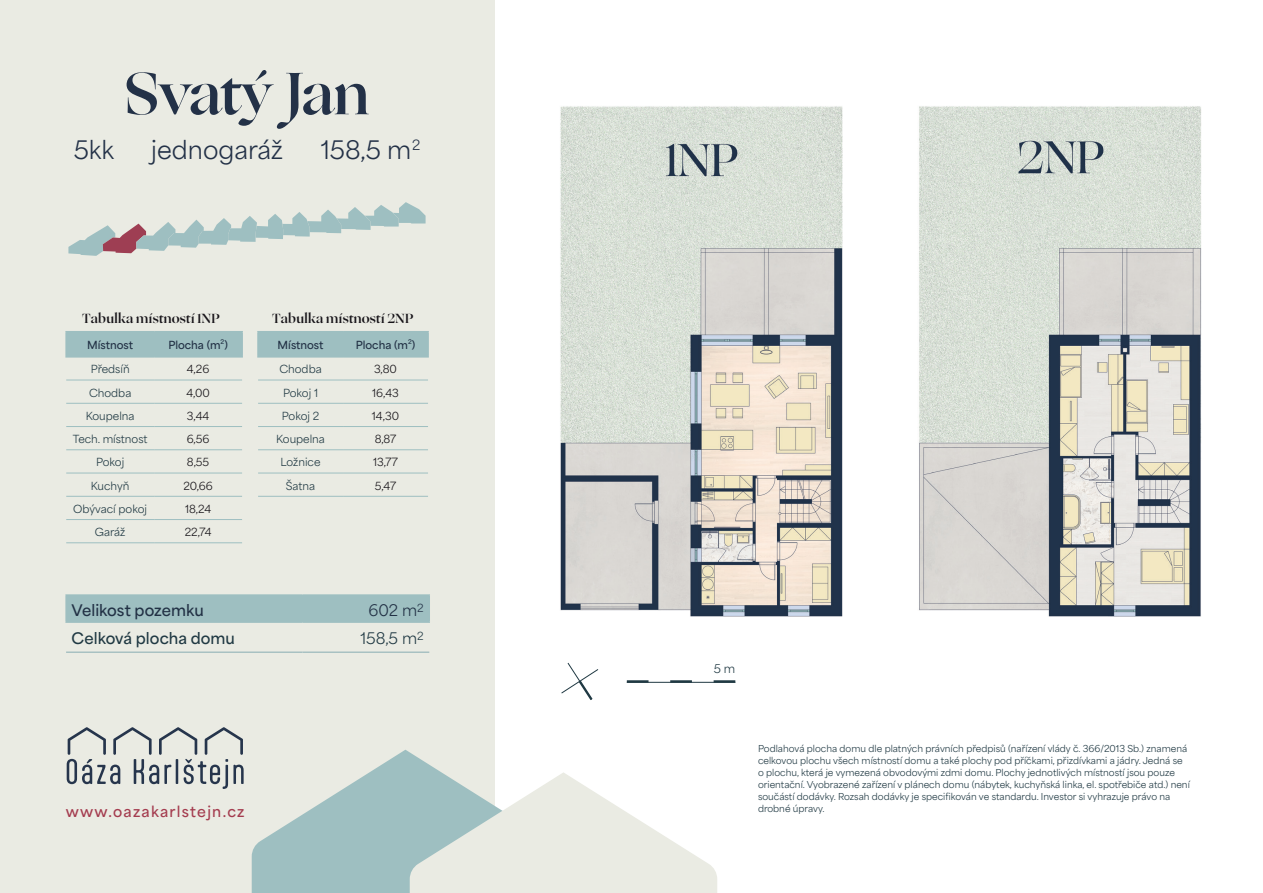
<style>
.page{position:relative;width:1263px;height:893px;background:#fff}
.page>*{position:absolute;margin:0;border:0;box-sizing:border-box;transform-origin:0 0}
.t1{font:700 59.85px "Ogg";color:#233147}
.t2{font:23.85px "Area Normal";color:#233147}
.t3{font:700 15px "Area Normal";color:#203943}
.t4{font:700 15px "Area Normal";color:#223145}
.t5{font:15px "Area Normal";color:#203943}
.t6{font:15px "Area Normal";color:#223145}
.t7{font:700 14.25px "Area Normal";letter-spacing:.09em;color:#a43c4f}
.t8{font:700 13.35px "Ogg";letter-spacing:.025em;color:#171419}
.t9{font:11.25px "Area Normal";color:#203943}
.t10{font:10.5px "Area Normal";color:#203943}
.t11{font:10.5px "Area Normal";color:#171419}
.t12{font:700 10.5px "Area Normal";color:#223145}
.t13{font:9px/12px "Area Normal";color:#203943}
.t14{font:700 6px "Area Normal";color:#223145}
</style>
<div class="page">
<div style="left:0;top:0;width:494px;height:893px;background:#eaebe3"></div>
<svg style="left:252px;top:750px;width:465px;height:143px"></svg>
<img style="left:560px;top:106px;width:642px;height:511px">
<hr style="left:627px;top:682px;width:108px;height:1px;background:#203943">
<hr style="left:627px;top:680px;width:21px;height:3px;background:#203943">
<hr style="left:670px;top:680px;width:22px;height:3px;background:#203943">
<hr style="left:714px;top:680px;width:21px;height:3px;background:#203943">
<svg style="left:561px;top:662px;width:38px;height:38px"></svg>
<svg style="left:67px;top:727px;width:177px;height:62px"></svg>
<hr style="left:65px;top:594px;width:237px;height:2px;background:#9ebfc1">
<hr style="left:65px;top:596px;width:2px;height:25px;background:#9ebfc1">
<hr style="left:302px;top:594px;width:128px;height:2px;background:#9ebfc1">
<div style="left:67px;top:596px;width:363px;height:25px;background:#9ebfc1"></div>
<hr style="left:65px;top:621px;width:237px;height:2px;background:#9ebfc1">
<hr style="left:302px;top:621px;width:128px;height:2px;background:#9ebfc1">
<hr style="left:66px;top:651px;width:236px;height:2px;background:#a3bec0">
<hr style="left:302px;top:651px;width:127px;height:2px;background:#a3bec0">
<div style="left:67px;top:333px;width:174px;height:23px;background:#9ebfc1"></div>
<hr style="left:65px;top:331px;width:89px;height:2px;background:#9ebfc1">
<hr style="left:65px;top:333px;width:2px;height:23px;background:#9ebfc1">
<hr style="left:154px;top:331px;width:89px;height:2px;background:#9ebfc1">
<hr style="left:241px;top:333px;width:2px;height:23px;background:#9ebfc1">
<hr style="left:65px;top:356px;width:89px;height:2px;background:#9ebfc1">
<hr style="left:154px;top:356px;width:89px;height:2px;background:#9ebfc1">
<hr style="left:66px;top:380px;width:88px;height:1px;background:#9ebfc1">
<hr style="left:154px;top:380px;width:88px;height:1px;background:#9ebfc1">
<hr style="left:66px;top:403px;width:88px;height:1px;background:#9ebfc1">
<hr style="left:154px;top:403px;width:88px;height:1px;background:#9ebfc1">
<hr style="left:66px;top:426px;width:88px;height:1px;background:#9ebfc1">
<hr style="left:154px;top:426px;width:88px;height:1px;background:#9ebfc1">
<hr style="left:66px;top:449px;width:88px;height:1px;background:#9ebfc1">
<hr style="left:154px;top:449px;width:88px;height:1px;background:#9ebfc1">
<hr style="left:66px;top:473px;width:88px;height:1px;background:#9ebfc1">
<hr style="left:154px;top:473px;width:88px;height:1px;background:#9ebfc1">
<hr style="left:66px;top:496px;width:88px;height:1px;background:#9ebfc1">
<hr style="left:154px;top:496px;width:88px;height:1px;background:#9ebfc1">
<hr style="left:66px;top:519px;width:88px;height:1px;background:#9ebfc1">
<hr style="left:154px;top:519px;width:88px;height:1px;background:#9ebfc1">
<hr style="left:66px;top:542px;width:88px;height:1px;background:#9ebfc1">
<hr style="left:154px;top:542px;width:88px;height:1px;background:#9ebfc1">
<div style="left:259px;top:333px;width:168px;height:23px;background:#9ebfc1"></div>
<hr style="left:257px;top:331px;width:86px;height:2px;background:#9ebfc1">
<hr style="left:257px;top:333px;width:2px;height:23px;background:#9ebfc1">
<hr style="left:343px;top:331px;width:86px;height:2px;background:#9ebfc1">
<hr style="left:427px;top:333px;width:2px;height:23px;background:#9ebfc1">
<hr style="left:257px;top:356px;width:86px;height:2px;background:#9ebfc1">
<hr style="left:343px;top:356px;width:86px;height:2px;background:#9ebfc1">
<hr style="left:258px;top:380px;width:85px;height:1px;background:#9ebfc1">
<hr style="left:343px;top:380px;width:85px;height:1px;background:#9ebfc1">
<hr style="left:258px;top:403px;width:85px;height:1px;background:#9ebfc1">
<hr style="left:343px;top:403px;width:85px;height:1px;background:#9ebfc1">
<hr style="left:258px;top:426px;width:85px;height:1px;background:#9ebfc1">
<hr style="left:343px;top:426px;width:85px;height:1px;background:#9ebfc1">
<hr style="left:258px;top:449px;width:85px;height:1px;background:#9ebfc1">
<hr style="left:343px;top:449px;width:85px;height:1px;background:#9ebfc1">
<hr style="left:258px;top:473px;width:85px;height:1px;background:#9ebfc1">
<hr style="left:343px;top:473px;width:85px;height:1px;background:#9ebfc1">
<hr style="left:258px;top:496px;width:85px;height:1px;background:#9ebfc1">
<hr style="left:343px;top:496px;width:85px;height:1px;background:#9ebfc1">
<svg style="left:68px;top:202px;width:358px;height:54px"></svg>
<p class="t1" style="left:125px;top:53px;width:246px">Svatý Jan</p>
<p class="t2" style="left:74px;top:129px;width:42px">5kk</p>
<p class="t2" style="left:151px;top:129px;width:133px">jednogaráž</p>
<p class="t2" style="left:321px;top:129px;width:101px">158,5 m<sup>2</sup></p>
<p class="t8" style="left:82px;top:309px;width:139px">Tabulka místností 1NP</p>
<p class="t8" style="left:272px;top:309px;width:143px">Tabulka místností 2NP</p>
<p class="t14" style="left:221px;top:337px;width:5px">2</p>
<p class="t12" style="left:87px;top:336px;width:47px">Místnost</p>
<p class="t12" style="left:168px;top:336px;width:61px">Plocha (m )</p>
<p class="t14" style="left:408px;top:337px;width:5px">2</p>
<p class="t12" style="left:278px;top:336px;width:47px">Místnost</p>
<p class="t12" style="left:356px;top:336px;width:61px">Plocha (m )</p>
<p class="t10" style="left:91px;top:360px;width:40px">Předsíň</p>
<p class="t11" style="left:187px;top:360px;width:24px">4,26</p>
<p class="t10" style="left:89px;top:383px;width:44px">Chodba</p>
<p class="t11" style="left:186px;top:383px;width:25px">4,00</p>
<p class="t10" style="left:86px;top:407px;width:50px">Koupelna</p>
<p class="t11" style="left:187px;top:407px;width:24px">3,44</p>
<p class="t10" style="left:73px;top:430px;width:76px">Tech. místnost</p>
<p class="t11" style="left:187px;top:430px;width:24px">6,56</p>
<p class="t10" style="left:96px;top:453px;width:30px">Pokoj</p>
<p class="t11" style="left:187px;top:453px;width:24px">8,55</p>
<p class="t10" style="left:91px;top:476px;width:40px">Kuchyň</p>
<p class="t11" style="left:183px;top:476px;width:31px">20,66</p>
<p class="t10" style="left:73px;top:500px;width:75px">Obývací pokoj</p>
<p class="t11" style="left:185px;top:500px;width:28px">18,24</p>
<p class="t10" style="left:95px;top:523px;width:32px">Garáž</p>
<p class="t11" style="left:185px;top:523px;width:28px">22,74</p>
<p class="t10" style="left:279px;top:360px;width:44px">Chodba</p>
<p class="t11" style="left:374px;top:360px;width:24px">3,80</p>
<p class="t10" style="left:283px;top:383px;width:37px">Pokoj 1</p>
<p class="t11" style="left:372px;top:383px;width:28px">16,43</p>
<p class="t10" style="left:282px;top:407px;width:39px">Pokoj 2</p>
<p class="t11" style="left:372px;top:407px;width:29px">14,30</p>
<p class="t10" style="left:276px;top:430px;width:50px">Koupelna</p>
<p class="t11" style="left:375px;top:430px;width:23px">8,87</p>
<p class="t10" style="left:281px;top:453px;width:41px">Ložnice</p>
<p class="t11" style="left:373px;top:453px;width:26px">13,77</p>
<p class="t10" style="left:286px;top:476px;width:31px">Šatna</p>
<p class="t11" style="left:375px;top:476px;width:23px">5,47</p>
<p class="t4" style="left:72px;top:597px;width:134px">Velikost pozemku</p>
<p class="t6" style="left:368px;top:597px;width:57px">602 m<sup>2</sup></p>
<p class="t3" style="left:72px;top:625px;width:165px">Celková plocha domu</p>
<p class="t5" style="left:360px;top:625px;width:65px">158,5 m<sup>2</sup></p>
<p class="t7" style="left:66px;top:799px;width:180px">www.oazakarlstejn.cz</p>
<p class="t9" style="left:714px;top:659px;width:23px">5 m</p>
<p class="t13" style="left:758px;top:741px;width:433px">Podlahová plocha domu dle platných právních předpisů (nařízení vlády č. 366/2013 Sb.) znamená celkovou plochu všech místností domu a také plochy pod příčkami, přizdívkami a jádry. Jedná se o plochu, která je vymezená obvodovými zdmi domu. Plochy jednotlivých místností jsou pouze orientační. Vyobrazené zařízení v plánech domu (nábytek, kuchyňská linka, el. spotřebiče atd.) není součástí dodávky. Rozsah dodávky je specifikován ve standardu. Investor si vyhrazuje právo na drobné úpravy.</p>
</div>
